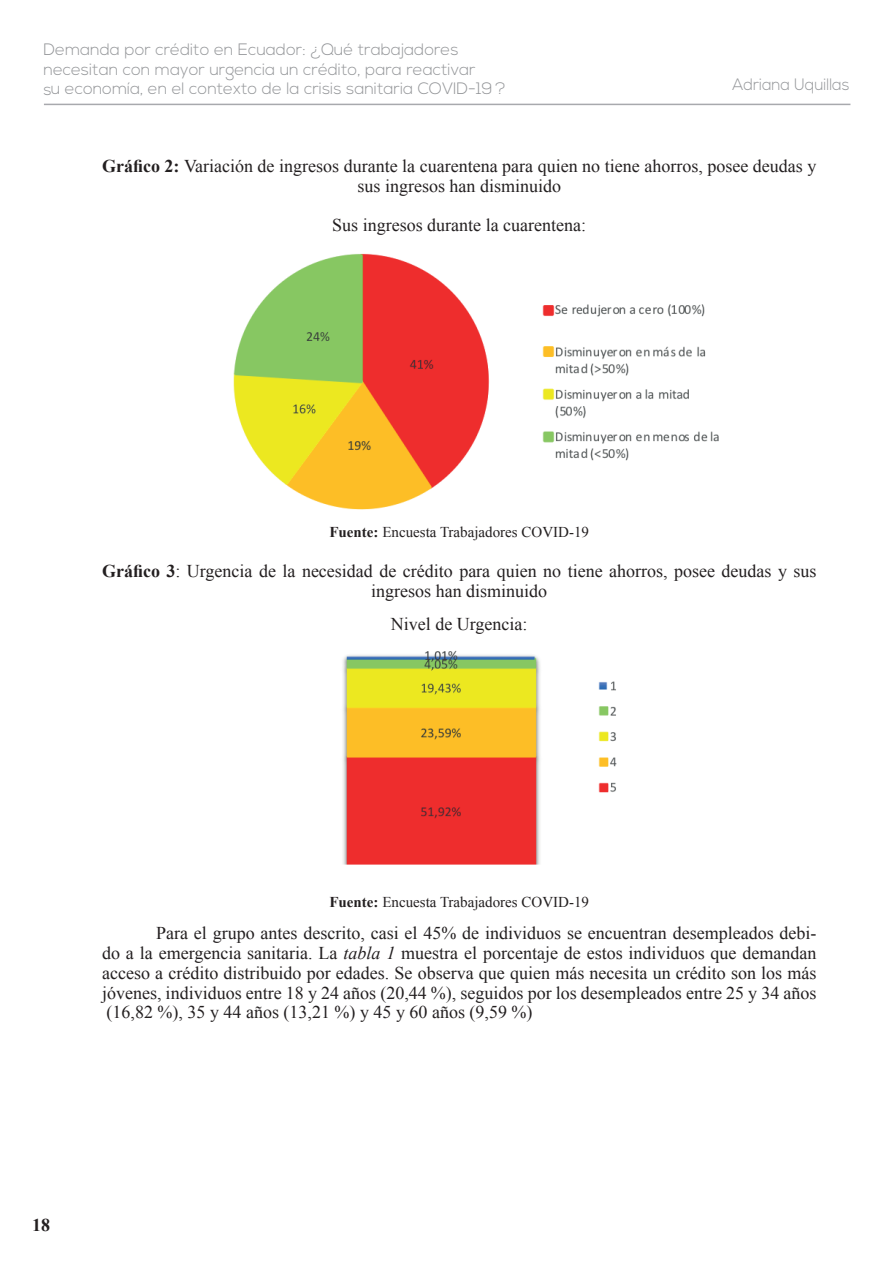
<style>
.page{position:relative;width:893px;height:1263px;background:#fff}
.page>*{position:absolute;margin:0;border:0;box-sizing:border-box;transform-origin:0 0}
.t1{font:18px/19.8px "Times New Roman";color:#231f20;text-align:center}
.t2{font:700 18px "Times New Roman";color:#231f20}
.t3{font:300 16.5px/19.8px "Nexa";color:#939598}
.t4{font:300 16.5px "Nexa";color:#939598;scale:.95 1}
.t5{font:15px "Times New Roman";color:#231f20}
.s1{font-weight:700}
.s2{font-style:italic}
</style>
<div class="page">
<hr style="left:44px;top:104px;width:806px;height:1px;background:#a8a9ad">
<img style="left:233px;top:253px;width:486px;height:257px">
<img style="left:343px;top:650px;width:274px;height:215px">
<p class="t3" style="left:44px;top:40px;width:464px">Demanda por crédito en Ecuador: ¿Qué trabajadores necesitan con mayor urgencia un crédito, para reactivar<br>su economía, en el contexto de la crisis sanitaria COVID-19 ?</p>
<p class="t4" style="left:733px;top:75px;width:125px">Adriana Uquillas</p>
<p class="t1" style="left:102px;top:156px;width:716px"><span class="s1">Gráfico 2:</span> Variación de ingresos durante la cuarentena para quien no tiene ahorros, posee deudas y sus ingresos han disminuido</p>
<p class="t1" style="left:332px;top:215px;width:255px">Sus ingresos durante la cuarentena:</p>
<p class="t5" style="left:329px;top:522px;width:261px"><span class="s1">Fuente:</span> Encuesta Trabajadores COVID-19</p>
<p class="t1" style="left:102px;top:561px;width:716px"><span class="s1">Gráfico 3</span>: Urgencia de la necesidad de crédito para quien no tiene ahorros, posee deudas y sus ingresos han disminuido</p>
<p class="t1" style="left:391px;top:614px;width:138px">Nivel de Urgencia:</p>
<p class="t5" style="left:329px;top:892px;width:261px"><span class="s1">Fuente:</span> Encuesta Trabajadores COVID-19</p>
<p class="t1" style="left:102px;top:923px;width:716px;text-align:justify;text-indent:54px">Para el grupo antes descrito, casi el 45% de individuos se encuentran desempleados debi&shy;do a la emergencia sanitaria. La <span class="s2">tabla 1</span> muestra el porcentaje de estos individuos que demandan acceso a crédito distribuido por edades. Se observa que quien más necesita un crédito son los más jóvenes, individuos entre 18 y 24 años (20,44 %), seguidos por los desempleados entre 25 y 34 años (16,82 %), 35 y 44 años (13,21 %) y 45 y 60 años (9,59 %)</p>
<p class="t2" style="left:32px;top:1213px;width:19px">18</p>
</div>
